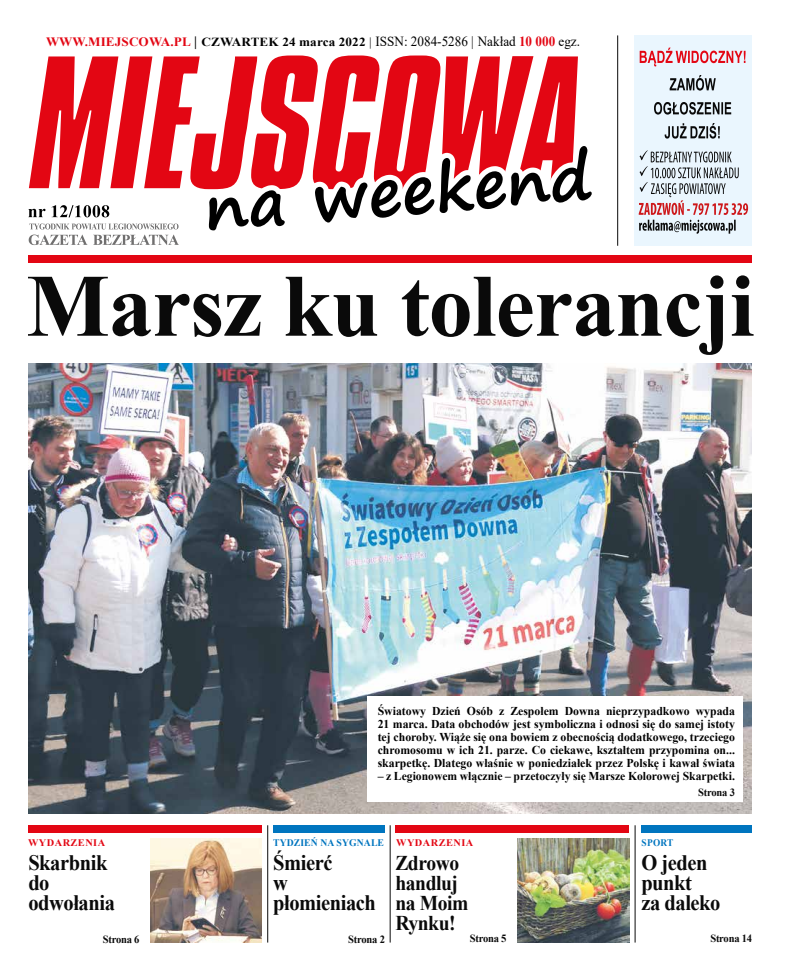
<style>
.page{position:relative;width:794px;height:978px;background:#fff}
.page>*{position:absolute;margin:0;border:0;box-sizing:border-box;transform-origin:0 0}
.t1{font:700 89px "Times New Roman";letter-spacing:-.01em;color:#0a0a0a}
.t2{font:700 22px/20px "Times New Roman";letter-spacing:-.02em;color:#0a0a0a;scale:.93 1}
.t3{font:700 21px/20px "Times New Roman";letter-spacing:-.02em;color:#0a0a0a;scale:.93 1}
.t4{font:14px "Times New Roman";color:#000;scale:.94 1}
.t5{font:700 12px/13px "Times New Roman";color:#000;text-align:justify}
.t6{font:700 11px "Times New Roman";letter-spacing:-.02em;color:#0a0a0a;scale:.96 1}
.t7{font:700 10px "Times New Roman";letter-spacing:.01em;color:#0075bf}
.t8{font:700 10px "Times New Roman";letter-spacing:.045em;color:#e30613}
.t9{font:700 10px "Times New Roman";letter-spacing:.01em;color:#0075bf;scale:.93 1}
.s1{font-weight:700;font-size:12.7px;color:#e30613}
.s2{font-weight:700}
.s3{font-weight:700;font-size:12.3px}
.s4{font-size:12.3px}
.s5{font-weight:700;color:#e30613}
.s6{color:#e30613}
</style>
<div class="page">
<hr style="left:390px;top:825px;width:1px;height:118px;background:#0a0a0a">
<hr style="left:635px;top:825px;width:1px;height:118px;background:#0a0a0a">
<hr style="left:617px;top:35px;width:1px;height:211px;background:#0a0a0a">
<div style="left:634px;top:35px;width:117px;height:211px;background:#eaf6fe"></div>
<hr style="left:267px;top:825px;width:1px;height:118px;background:#0a0a0a">
<img style="left:28px;top:363px;width:723px;height:451px">
<img style="left:518px;top:839px;width:111px;height:104px">
<svg style="left:28px;top:56px;width:564px;height:189px"></svg>
<div style="left:273px;top:825px;width:111px;height:7px;background:#0075bf"></div>
<div style="left:28px;top:825px;width:234px;height:7px;background:#e30613"></div>
<div style="left:395px;top:825px;width:234px;height:7px;background:#e30613"></div>
<div style="left:28px;top:255px;width:723px;height:7px;background:#e30613"></div>
<svg style="left:664px;top:123px;width:56px;height:16px"></svg>
<svg style="left:654px;top:102px;width:77px;height:13px"></svg>
<svg style="left:669px;top:75px;width:47px;height:16px"></svg>
<svg style="left:639px;top:150px;width:109px;height:84px"></svg>
<svg style="left:639px;top:47px;width:106px;height:19px"></svg>
<img style="left:151px;top:839px;width:111px;height:104px">
<div style="left:641px;top:825px;width:110px;height:7px;background:#0075bf"></div>
<div style="left:368px;top:696px;width:375px;height:106px;background:#fff"></div>
<p class="t4" style="left:46px;top:32px;width:569px"><span class="s1">WWW.MIEJSCOWA.PL</span> <span class="s2">|</span> <span class="s3">CZWARTEK 24 marca 2022</span> <span class="s4">|</span> ISSN: 2084-5286 | Nakład <span class="s5">10 000</span> egz.</p>
<h1 class="t1" style="left:26px;top:242px;width:730px">Marsz ku tolerancji</h1>
<p class="t5" style="left:378px;top:704px;width:359px">Światowy Dzień Osób z Zespołem Downa nieprzypadkowo wypada 21 marca. Data obchodów jest symboliczna i odnosi się do samej istoty tej choroby. Wiąże się ona bowiem z obecnością dodatkowego, trzeciego chromosomu w ich 21. parze. Co ciekawe, kształtem przypomina on... skarpetkę. Dlatego właśnie w poniedziałek przez Polskę i kawał świata</p>
<p class="t5" style="left:378px;top:769px;width:359px">– z Legionowem włącznie – przetoczyły się Marsze Kolorowej Skarpetki.</p>
<p class="t6" style="left:698px;top:784px;width:40px">Strona 3</p>
<p class="t8" style="left:28px;top:836px;width:79px">WYDARZENIA</p>
<p class="t7" style="left:273px;top:836px;width:202px">TYDZIEŃ NA SYGNALE <span class="s6">WYDARZENIA</span></p>
<p class="t9" style="left:641px;top:835px;width:36px">SPORT</p>
<h2 class="t2" style="left:641px;top:852px;width:87px">O jeden punkt<br>za daleko</h2>
<p class="t6" style="left:470px;top:931px;width:40px">Strona 5</p>
<h2 class="t2" style="left:273px;top:852px;width:112px">Śmierć<br>w płomieniach</h2>
<p class="t6" style="left:348px;top:931px;width:40px">Strona 2</p>
<h2 class="t2" style="left:28px;top:852px;width:95px">Skarbnik do odwołania</h2>
<p class="t6" style="left:103px;top:931px;width:40px">Strona 6</p>
<p class="t6" style="left:710px;top:931px;width:45px">Strona 14</p>
<h3 class="t3" style="left:395px;top:852px;width:80px">Zdrowo handluj na Moim<br>Rynku!</h3>
</div>
